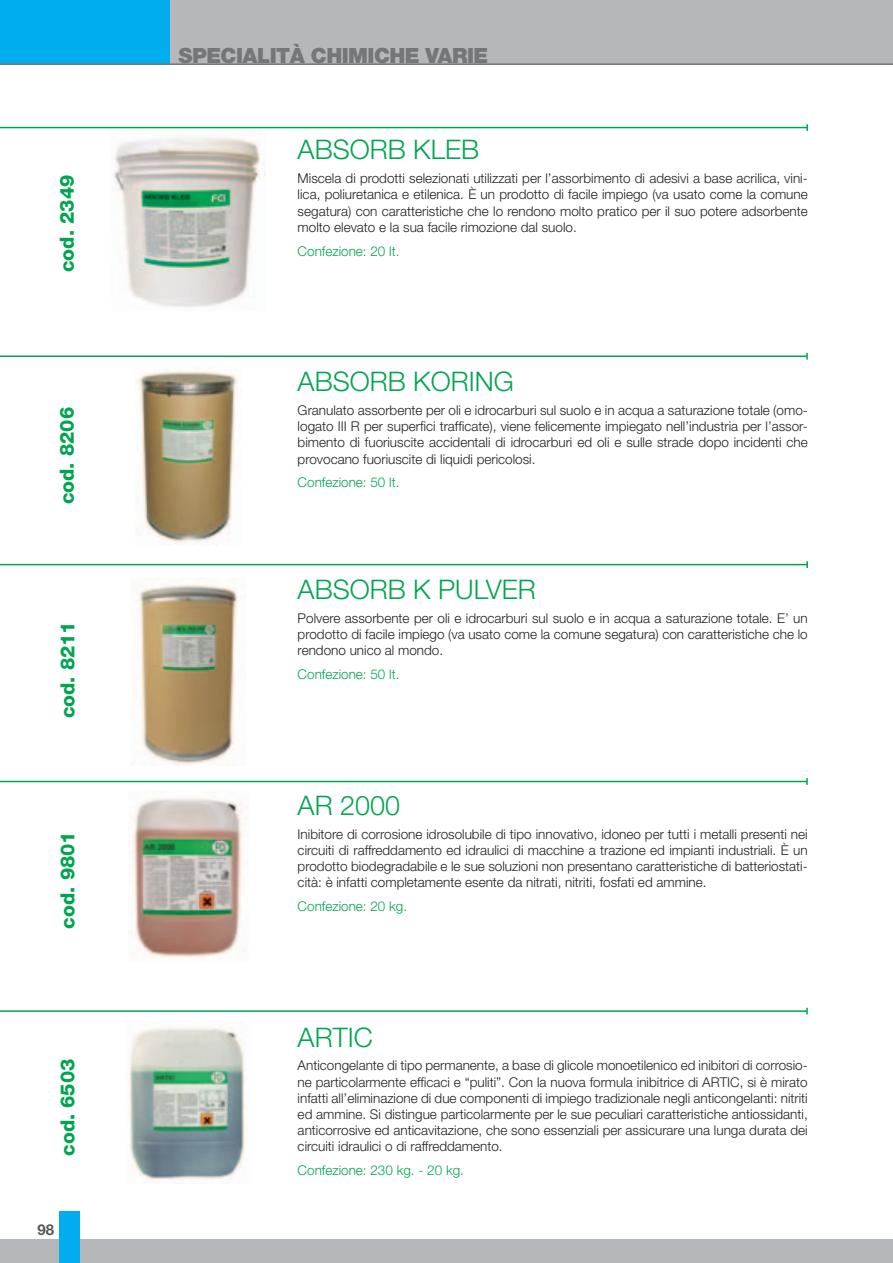
<style>
.page{position:relative;width:893px;height:1263px;background:#fff}
.page>*{position:absolute;margin:0;border:0;box-sizing:border-box;transform-origin:0 0}
.t1{font:300 27px "Helvetica Neue";color:#00a54f}
.t2{font:900 21px "Helvetica Neue";letter-spacing:-.025em;color:#757679}
.t3{font:800 19.5px "Helvetica Neue";color:#00a54f}
.t4{font:700 15px "Helvetica Neue";color:#57585a}
.t5{font:300 13.5px/16.2px "Helvetica Neue";color:#231f20;text-align:justify}
.t6{font:300 13.5px "Helvetica Neue";color:#00a54f}
</style>
<div class="page">
<div style="left:0;top:1239px;width:893px;height:24px;background:#b6b7bb"></div>
<div style="left:59px;top:1211px;width:21px;height:52px;background:#00aeef"></div>
<div style="left:164px;top:0;width:729px;height:64px;background:#b6b7bb"></div>
<div style="left:0;top:0;width:170px;height:64px;background:#00aeef"></div>
<hr style="left:0;top:63px;width:893px;height:2px;background:#757679">
<img style="left:112px;top:137px;width:153px;height:170px">
<img style="left:132px;top:798px;width:116px;height:159px">
<img style="left:139px;top:371px;width:103px;height:175px">
<img style="left:134px;top:580px;width:104px;height:185px">
<img style="left:129px;top:1028px;width:116px;height:152px">
<hr style="left:0;top:127px;width:807px;height:1px;background:#00a54f">
<svg style="left:806px;top:124px;width:2px;height:7px"></svg>
<hr style="left:0;top:564px;width:807px;height:1px;background:#00a54f">
<svg style="left:806px;top:561px;width:2px;height:7px"></svg>
<hr style="left:0;top:355px;width:807px;height:2px;background:#00a54f">
<svg style="left:806px;top:353px;width:2px;height:7px"></svg>
<hr style="left:0;top:781px;width:807px;height:1px;background:#00a54f">
<svg style="left:806px;top:778px;width:2px;height:7px"></svg>
<hr style="left:0;top:1010px;width:807px;height:2px;background:#00a54f">
<p class="t3" style="left:55px;top:272px;width:99px;rotate:-90deg">cod. 2349</p>
<p class="t3" style="left:55px;top:504px;width:99px;rotate:-90deg">cod. 8206</p>
<p class="t3" style="left:56px;top:718px;width:99px;rotate:-90deg">cod. 8211</p>
<p class="t3" style="left:56px;top:928px;width:99px;rotate:-90deg">cod. 9801</p>
<p class="t3" style="left:56px;top:1156px;width:99px;rotate:-90deg">cod. 6503</p>
<p class="t4" style="left:37px;top:1220px;width:18px">98</p>
<p class="t2" style="left:179px;top:43px;width:311px">SPECIALITÀ CHIMICHE VARIE</p>
<p class="t1" style="left:298px;top:133px;width:183px">ABSORB KLEB</p>
<p class="t5" style="left:298px;top:170px;width:512px">Miscela di prodotti selezionati utilizzati per l’assorbimento di adesivi a base acrilica, vini&shy;lica, poliuretanica e etilenica. È un prodotto di facile impiego (va usato come la comune segatura) con caratteristiche che lo rendono molto pratico per il suo potere adsorbente molto elevato e la sua facile rimozione dal suolo.</p>
<p class="t6" style="left:298px;top:243px;width:103px">Confezione: 20 lt.</p>
<p class="t1" style="left:298px;top:365px;width:218px">ABSORB KORING</p>
<p class="t5" style="left:298px;top:402px;width:512px">Granulato assorbente per oli e idrocarburi sul suolo e in acqua a saturazione totale (omo&shy;logato III R per superfici trafficate), viene felicemente impiegato nell’industria per l’assor&shy;bimento di fuoriuscite accidentali di idrocarburi ed oli e sulle strade dopo incidenti che provocano fuoriuscite di liquidi pericolosi.</p>
<p class="t6" style="left:298px;top:474px;width:103px">Confezione: 50 lt.</p>
<p class="t1" style="left:298px;top:573px;width:240px">ABSORB K PULVER</p>
<p class="t5" style="left:298px;top:610px;width:512px">Polvere assorbente per oli e idrocarburi sul suolo e in acqua a saturazione totale. E’ un prodotto di facile impiego (va usato come la comune segatura) con caratteristiche che lo rendono unico al mondo.</p>
<p class="t6" style="left:298px;top:666px;width:103px">Confezione: 50 lt.</p>
<p class="t1" style="left:298px;top:788px;width:104px">AR 2000</p>
<p class="t5" style="left:298px;top:825px;width:512px">Inibitore di corrosione idrosolubile di tipo innovativo, idoneo per tutti i metalli presenti nei circuiti di raffreddamento ed idraulici di macchine a trazione ed impianti industriali. È un prodotto biodegradabile e le sue soluzioni non presentano caratteristiche di batteriostati&shy;cità: è infatti completamente esente da nitrati, nitriti, fosfati ed ammine.</p>
<p class="t6" style="left:298px;top:898px;width:111px">Confezione: 20 kg.</p>
<p class="t1" style="left:298px;top:1020px;width:77px">ARTIC</p>
<p class="t5" style="left:298px;top:1057px;width:512px">Anticongelante di tipo permanente, a base di glicole monoetilenico ed inibitori di corrosio&shy;ne particolarmente efficaci e “puliti”. Con la nuova formula inibitrice di ARTIC, si è mirato infatti all’eliminazione di due componenti di impiego tradizionale negli anticongelanti: nitriti ed ammine. Si distingue particolarmente per le sue peculiari caratteristiche antiossidanti, anticorrosive ed anticavitazione, che sono essenziali per assicurare una lunga durata dei circuiti idraulici o di raffreddamento.</p>
<p class="t6" style="left:298px;top:1162px;width:168px">Confezione: 230 kg. - 20 kg.</p>
</div>
